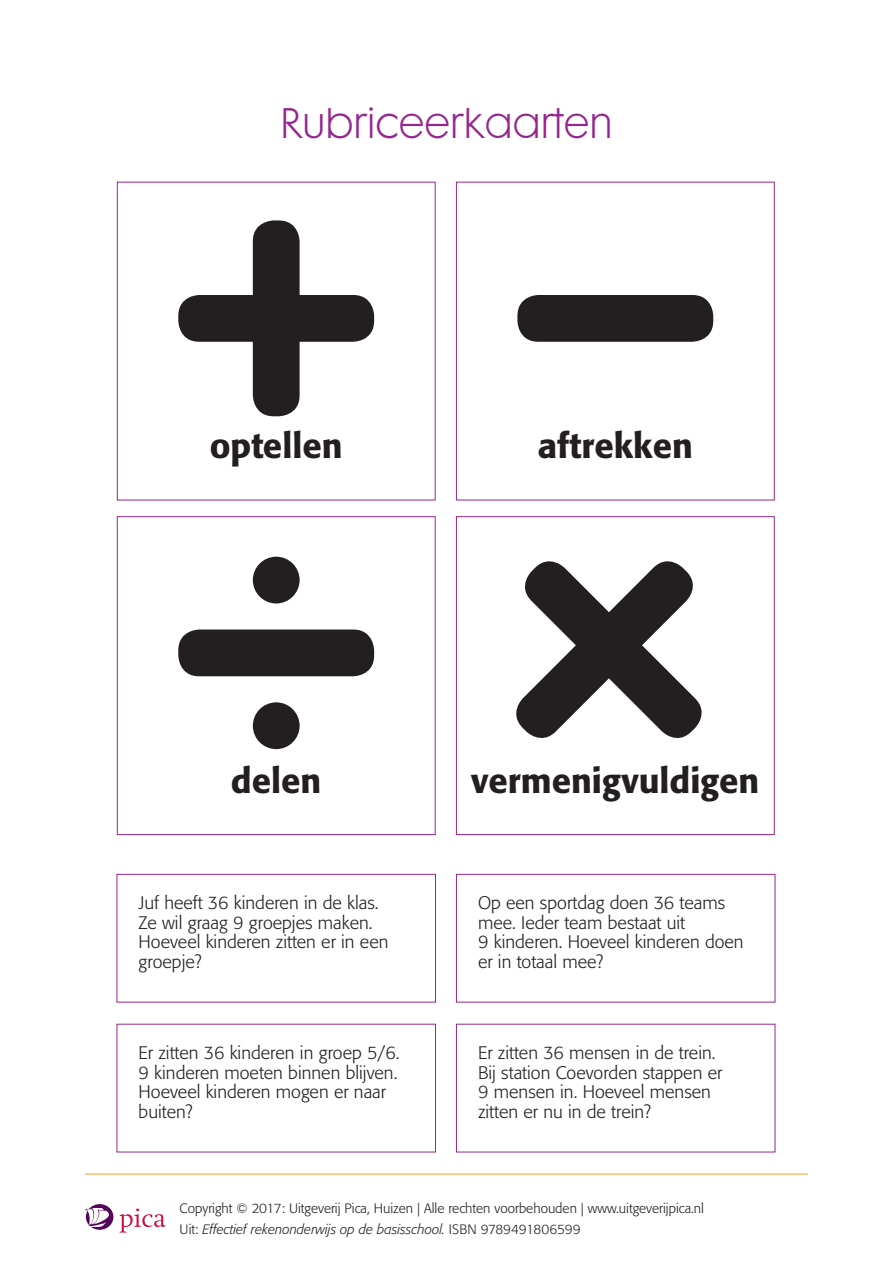
<style>
.page{position:relative;width:893px;height:1263px;background:#fff}
.page>*{position:absolute;margin:0;border:0;box-sizing:border-box;transform-origin:0 0}
.HOOFDSTUKKOP{font:39px "Cg Futura Maxi Lt";color:#95268f}
.t1{font:500 34.5px "Formata";color:#231f20}
.t2{font:300 18px/19.5px "Formata";color:#231f20}
.t3{font:300 13.5px/21px "Formata";color:#231f20}
.s1{font-style:italic}
</style>
<div class="page">
<hr style="left:85px;top:1174px;width:723px;height:1px;background:#f89b24">
<svg style="left:120px;top:1208px;width:45px;height:24px"></svg>
<svg style="left:85px;top:1204px;width:28px;height:26px"></svg>
<div style="left:117px;top:516px;width:318px;height:319px;border:1px solid #95268f"></div>
<div style="left:456px;top:182px;width:319px;height:318px;border:1px solid #95268f"></div>
<div style="left:456px;top:516px;width:319px;height:319px;border:1px solid #95268f"></div>
<div style="left:517px;top:295px;width:196px;height:47px;background:#231f20;border-radius:21px"></div>
<div style="left:178px;top:629px;width:196px;height:47px;background:#231f20;border-radius:21px"></div>
<div style="left:178px;top:295px;width:196px;height:47px;background:#231f20;border-radius:21px"></div>
<div style="left:253px;top:220px;width:47px;height:196px;background:#231f20;border-radius:21px"></div>
<svg style="left:516px;top:561px;width:186px;height:177px"></svg>
<div style="left:253px;top:557px;width:47px;height:46px;background:#231f20;border-radius:50%"></div>
<div style="left:253px;top:702px;width:47px;height:47px;background:#231f20;border-radius:50%"></div>
<div style="left:117px;top:874px;width:319px;height:128px;border:1px solid #95268f"></div>
<div style="left:456px;top:874px;width:319px;height:128px;border:1px solid #95268f"></div>
<p class="HOOFDSTUKKOP" style="left:280px;top:99px;width:334px">Rubriceerkaarten</p>
<p class="t1" style="left:210px;top:424px;width:134px">optellen</p>
<p class="t1" style="left:538px;top:424px;width:157px">aftrekken</p>
<p class="t1" style="left:231px;top:759px;width:92px">delen</p>
<p class="t1" style="left:471px;top:759px;width:290px">vermenigvuldigen</p>
<p class="t2" style="left:139px;top:893px;width:251px">Juf heeft 36 kinderen in de klas.<br>Ze wil graag 9 groepjes maken.<br>Hoeveel kinderen zitten er in een groepje?</p>
<p class="t2" style="left:478px;top:893px;width:267px">Op een sportdag doen 36 teams mee. Ieder team bestaat uit<br>9 kinderen. Hoeveel kinderen doen er in totaal mee?</p>
<p class="t2" style="left:139px;top:1043px;width:263px">Er zitten 36 kinderen in groep 5/6.<br>9 kinderen moeten binnen blijven.<br>Hoeveel kinderen mogen er naar buiten?</p>
<p class="t2" style="left:478px;top:1043px;width:246px">Er zitten 36 mensen in de trein.<br>Bij station Coevorden stappen er<br>9 mensen in. Hoeveel mensen zitten er nu in de trein?</p>
<p class="t3" style="left:180px;top:1198px;width:526px">Copyright © 2017: Uitgeverij Pica, Huizen | Alle rechten voorbehouden | www.uitgeverijpica.nl<br>Uit: <span class="s1">Effectief rekenonderwijs op de basisschool.</span> ISBN 9789491806599</p>
</div>
